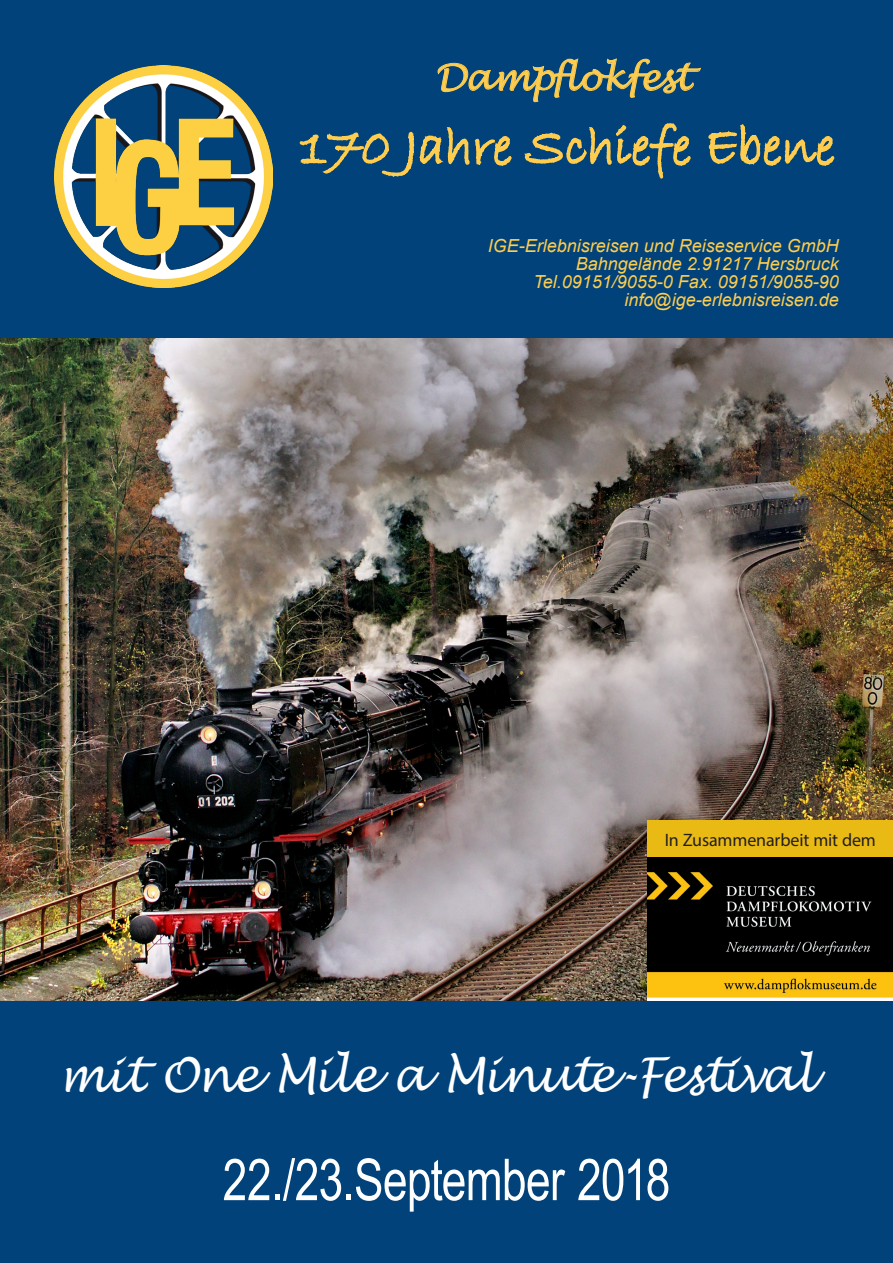
<style>
.page{position:relative;width:893px;height:1263px;background:#fff}
.page>*{position:absolute;margin:0;border:0;box-sizing:border-box;transform-origin:0 0}
.Tag_der_Reise{font:57.75px "Arial Narrow";letter-spacing:-.015em;color:#fff;scale:.93 1}
.Fließtext{font:italic 48.15px "Lucida Handwriting";letter-spacing:-.02em;color:#fff;scale:.93 1}
.Fließtext-2{font:italic 36px "Lucida Handwriting";letter-spacing:-.005em;color:#fecc4e}
.Tag_der_Reise-2{font:italic 18px "Arial";color:#fecc4e}
.Fließtext-3{font:italic 18px "Arial";color:#fecc4e}
.Fließtext-4{font:18px "Myriad Pro";letter-spacing:-.01em;color:#231f20}
</style>
<div class="page">
<div style="left:0;top:944px;width:893px;height:319px;background:#004279"></div>
<div style="left:0;top:0;width:893px;height:342px;background:#004279"></div>
<img style="left:54px;top:66px;width:218px;height:221px">
<svg style="left:299px;top:123px;width:392px;height:56px"></svg>
<svg style="left:708px;top:124px;width:127px;height:42px"></svg>
<img style="left:0;top:338px;width:893px;height:662px">
<img style="left:648px;top:857px;width:245px;height:143px">
<div style="left:648px;top:820px;width:245px;height:37px;background:#eaba14"></div>
<svg style="left:437px;top:58px;width:264px;height:44px"></svg>
<p class="Fließtext-2" style="left:435px;top:55px;width:257px">Dampflokfest</p>
<p class="Tag_der_Reise-2" style="left:488px;top:234px;width:353px">IGE-Erlebnisreisen und Reiseservice GmbH</p>
<p class="Tag_der_Reise-2" style="left:576px;top:252px;width:265px">Bahngelände 2.91217 Hersbruck</p>
<p class="Tag_der_Reise-2" style="left:533px;top:270px;width:307px">Tel.09151/9055-0 Fax. 09151/9055-90</p>
<p class="Fließtext-3" style="left:625px;top:288px;width:216px">info@ige-erlebnisreisen.de</p>
<p class="Fließtext-4" style="left:665px;top:829px;width:213px">In Zusammenarbeit mit dem</p>
<p class="Fließtext" style="left:57px;top:1046px;width:815px">mit One Mile a Minute-Festival</p>
<p class="Tag_der_Reise" style="left:223px;top:1137px;width:483px">22./23.September 2018</p>
</div>
